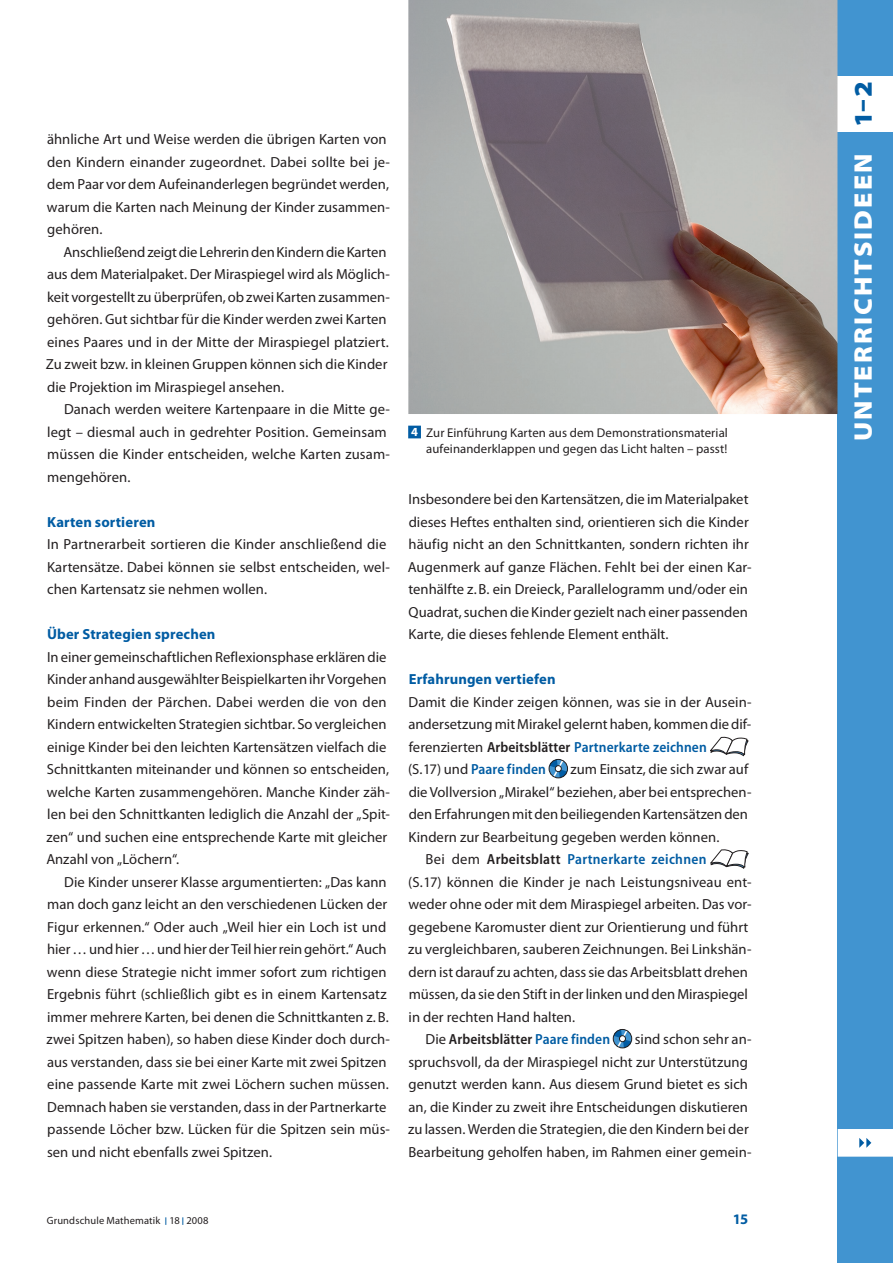
<style>
.page{position:relative;width:893px;height:1263px;background:#fff}
.page>*{position:absolute;margin:0;border:0;box-sizing:border-box;transform-origin:0 0}
.t1{font:900 semi-expanded 25.5px "Myriad Pro";letter-spacing:.08em;color:#fff}
.t2{font:14.7px/22.5px "Myriad Pro";letter-spacing:.005em;color:#231f20}
.t3{font:700 14.7px "Myriad Pro";letter-spacing:.005em;color:#015ca3}
.t4{font:600 semi-condensed 14.7px "Myriad Pro";letter-spacing:.02em;color:#015ca3}
.t5{font:600 semi-condensed 14.7px "Myriad Pro";letter-spacing:.005em;color:#231f20}
.t6{font:12.75px/16.2px "Myriad Pro";letter-spacing:.005em;color:#231f20;text-align:right}
.t7{font:10.5px "Myriad Pro";letter-spacing:.015em;color:#231f20}
.s1{font-weight:700;font-size:12.45px;color:#fff}
.s2{font-weight:600;font-stretch:semi-condensed}
.s3{font-weight:600;font-stretch:semi-condensed;color:#015ca3}
.s4{font-weight:400;font-stretch:normal;color:#231f20}
.s5{color:#231f20}
.s6{font-weight:400;font-stretch:normal}
.s7{color:#015ca3}
.s8{font-weight:900;font-size:7.5px;color:#015ca3}
</style>
<div class="page">
<div style="left:838px;top:0;width:55px;height:1263px;background:#4194d0"></div>
<div style="left:838px;top:77px;width:55px;height:55px;background:#fff"></div>
<svg style="left:710px;top:736px;width:39px;height:21px"></svg>
<svg style="left:548px;top:758px;width:20px;height:21px"></svg>
<svg style="left:710px;top:849px;width:39px;height:20px"></svg>
<svg style="left:612px;top:1029px;width:21px;height:20px"></svg>
<img style="left:408px;top:0;width:430px;height:414px">
<div style="left:408px;top:426px;width:13px;height:12px;background:#015ca3"></div>
<div style="left:838px;top:1129px;width:55px;height:28px;background:#fff"></div>
<svg style="left:859px;top:1138px;width:12px;height:10px"></svg>
<p class="t2" style="left:47px;top:128px;width:345px">ähnliche Art und Weise werden die übrigen Karten von den Kindern einander zugeordnet. Dabei sollte bei je&shy;dem Paar vor dem Aufeinanderlegen begründet werden, warum die Karten nach Meinung der Kinder zusammen&shy;gehören.</p>
<p class="t2" style="left:46px;top:241px;width:346px;text-indent:17px">Anschließend zeigt die Lehrerin den Kindern die Karten aus dem Materialpaket. Der Miraspiegel wird als Möglich&shy;keit vorgestellt zu überprüfen, ob zwei Karten zusammen&shy;gehören. Gut sichtbar für die Kinder werden zwei Karten eines Paares und in der Mitte der Miraspiegel platziert.<br>Zu zweit bzw. in kleinen Gruppen können sich die Kinder die Projektion im Miraspiegel ansehen.</p>
<p class="t2" style="left:47px;top:398px;width:344px;text-indent:17px">Danach werden weitere Kartenpaare in die Mitte ge&shy;legt – diesmal auch in gedrehter Position. Gemeinsam müssen die Kinder entscheiden, welche Karten zusam&shy;mengehören.</p>
<p class="t3" style="left:47px;top:513px;width:110px">Karten sortieren</p>
<p class="t2" style="left:47px;top:533px;width:344px">In Partnerarbeit sortieren die Kinder anschließend die<br>Kartensätze. Dabei können sie selbst entscheiden, wel&shy;chen Kartensatz sie nehmen wollen.</p>
<p class="t3" style="left:47px;top:626px;width:170px">Über Strategien sprechen</p>
<p class="t2" style="left:46px;top:646px;width:345px">In einer gemeinschaftlichen Reflexionsphase erklären die Kinder anhand ausgewählter Beispielkarten ihr Vorgehen beim Finden der Pärchen. Dabei werden die von den Kindern entwickelten Strategien sichtbar. So vergleichen einige Kinder bei den leichten Kartensätzen vielfach die Schnittkanten miteinander und können so entscheiden, welche Karten zusammengehören. Manche Kinder zäh&shy;len bei den Schnittkanten lediglich die Anzahl der „Spit&shy;zen“ und suchen eine entsprechende Karte mit gleicher Anzahl von „Löchern“.</p>
<p class="t2" style="left:47px;top:871px;width:345px;text-indent:18px">Die Kinder unserer Klasse argumentierten: „Das kann man doch ganz leicht an den verschiedenen Lücken der Figur erkennen.“ Oder auch „Weil hier ein Loch ist und hier … und hier … und hier der Teil hier rein gehört.“ Auch wenn diese Strategie nicht immer sofort zum richtigen Ergebnis führt (schließlich gibt es in einem Kartensatz immer mehrere Karten, bei denen die Schnittkanten z. B. zwei Spitzen haben), so haben diese Kinder doch durch&shy;aus verstanden, dass sie bei einer Karte mit zwei Spitzen eine passende Karte mit zwei Löchern suchen müssen.<br>Demnach haben sie verstanden, dass in der Partnerkarte passende Löcher bzw. Lücken für die Spitzen sein müs&shy;sen und nicht ebenfalls zwei Spitzen.</p>
<p class="t6" style="left:411px;top:424px;width:318px"><span class="s1">4</span> Zur Einführung Karten aus dem Demonstrationsmaterial aufeinanderklappen und gegen das Licht halten – passt!</p>
<p class="t2" style="left:408px;top:488px;width:345px">Insbesondere bei den Kartensätzen, die im Materialpaket dieses Heftes enthalten sind, orientieren sich die Kinder häufig nicht an den Schnittkanten, sondern richten ihr Augenmerk auf ganze Flächen. Fehlt bei der einen Kar&shy;tenhälfte z. B. ein Dreieck, Parallelogramm und/oder ein Quadrat, suchen die Kinder gezielt nach einer passenden Karte, die dieses fehlende Element enthält.</p>
<p class="t3" style="left:409px;top:671px;width:148px">Erfahrungen vertiefen</p>
<p class="t2" style="left:408px;top:691px;width:345px">Damit die Kinder zeigen können, was sie in der Ausein&shy;andersetzung mit Mirakel gelernt haben, kommen die dif&shy;ferenzierten <span class="s2">Arbeitsblätter</span> <span class="s3">Partnerkarte zeichnen<br></span>(S. 17) und <span class="s3">Paare finden</span></p>
<p class="t2" style="left:571px;top:758px;width:179px">zum Einsatz, die sich zwar auf</p>
<p class="t2" style="left:409px;top:781px;width:344px">die Vollversion „Mirakel“ beziehen, aber bei entsprechen-</p>
<p class="t2" style="left:409px;top:803px;width:341px">den Erfahrungen mit den beiliegenden Kartensätzen den</p>
<p class="t2" style="left:409px;top:826px;width:312px">Kindern zur Bearbeitung gegeben werden können.</p>
<p class="t4" style="left:426px;top:851px;width:282px"><span class="s4">Bei dem</span> <span class="s5">Arbeitsblatt</span> Partnerkarte zeichnen</p>
<p class="t2" style="left:408px;top:871px;width:345px">(S. 17) können die Kinder je nach Leistungsniveau ent-</p>
<p class="t2" style="left:408px;top:893px;width:345px">weder ohne oder mit dem Miraspiegel arbeiten. Das vor-</p>
<p class="t2" style="left:409px;top:916px;width:341px">gegebene Karomuster dient zur Orientierung und führt</p>
<p class="t2" style="left:408px;top:938px;width:345px">zu vergleichbaren, sauberen Zeichnungen. Bei Linkshän-</p>
<p class="t2" style="left:409px;top:961px;width:341px">dern ist darauf zu achten, dass sie das Arbeitsblatt drehen</p>
<p class="t2" style="left:409px;top:983px;width:341px">müssen, da sie den Stift in der linken und den Miraspiegel</p>
<p class="t2" style="left:409px;top:1006px;width:168px">in der rechten Hand halten.</p>
<p class="t5" style="left:426px;top:1031px;width:186px"><span class="s6">Die</span> Arbeitsblätter <span class="s7">Paare finden</span></p>
<p class="t2" style="left:408px;top:1028px;width:345px;text-indent:227px">sind schon sehr an&shy;spruchsvoll, da der Miraspiegel nicht zur Unterstützung genutzt werden kann. Aus diesem Grund bietet es sich an, die Kinder zu zweit ihre Entscheidungen diskutieren zu lassen. Werden die Strategien, die den Kindern bei der Bearbeitung geholfen haben, im Rahmen einer gemein-</p>
<p class="t7" style="left:47px;top:1215px;width:163px">Grundschule Mathematik <span class="s8">|</span> 18 <span class="s8">|</span> 2008</p>
<p class="t3" style="left:733px;top:1211px;width:17px">15</p>
<h1 class="t1" style="left:849px;top:441px;width:361px;rotate:-90deg">UNTERRICHTSIDEEN <span class="s7">1– 2</span></h1>
</div>
